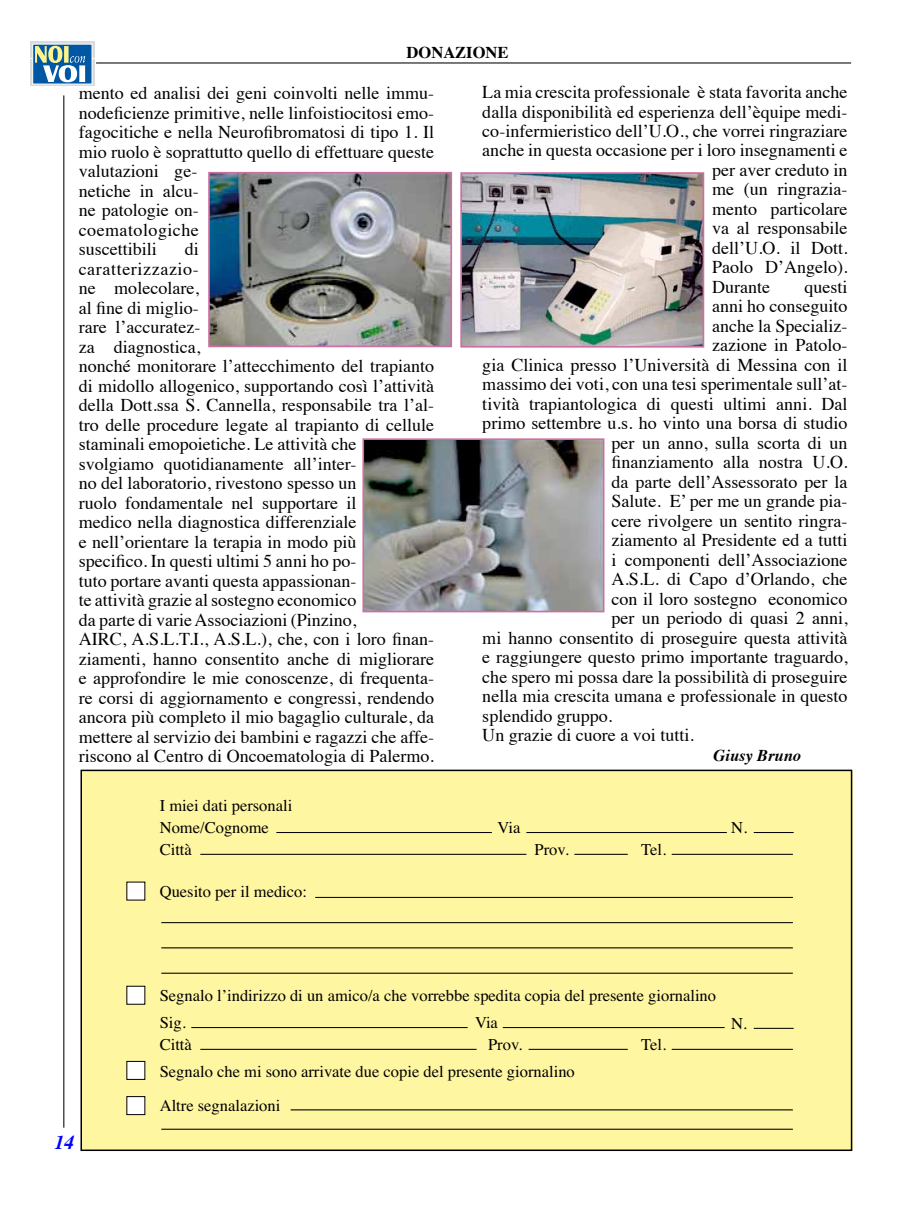
<style>
.page{position:relative;width:915px;height:1212px;background:#fff}
.page>*{position:absolute;margin:0;border:0;box-sizing:border-box;transform-origin:0 0}
.t1{font:italic 700 19.5px "Times";color:#00f}
.t2{font:18px/19.5px "Times";color:#000}
.t3{font:16.5px/27px "Times";color:#000}
.t4{font:italic 700 16.5px "Times";color:#000}
.t5{font:700 16.5px "Times";color:#000}
</style>
<div class="page">
<hr style="left:63px;top:95px;width:1px;height:1033px;background:#000">
<hr style="left:96px;top:62px;width:754px;height:1px;background:#000">
<svg style="left:30px;top:42px;width:64px;height:16px"></svg>
<div style="left:30px;top:60px;width:64px;height:26px;background:linear-gradient(to right,#e8ebee,#e8eaec)"></div>
<div style="left:33px;top:44px;width:59px;height:40px;background:#0057a3"></div>
<svg style="left:35px;top:46px;width:50px;height:36px"></svg>
<div style="left:83px;top:773px;width:766px;height:375px;background:#fff6a2"></div>
<div style="left:126px;top:1061px;width:19px;height:19px;background:#fff;border:1px solid #000"></div>
<div style="left:126px;top:882px;width:19px;height:18px;background:#fff"></div>
<hr style="left:315px;top:897px;width:477px;height:1px;background:#000">
<hr style="left:161px;top:922px;width:631px;height:1px;background:#000">
<hr style="left:161px;top:948px;width:631px;height:1px;background:#000">
<hr style="left:161px;top:973px;width:631px;height:1px;background:#000">
<div style="left:126px;top:1096px;width:19px;height:19px;background:#fff;border:1px solid #000"></div>
<hr style="left:290px;top:1110px;width:502px;height:1px;background:#000">
<hr style="left:161px;top:1129px;width:631px;height:1px;background:#000">
<div style="left:126px;top:986px;width:19px;height:18px;background:#fff"></div>
<hr style="left:191px;top:1027px;width:276px;height:1px;background:#000">
<hr style="left:200px;top:1049px;width:276px;height:1px;background:#000">
<hr style="left:528px;top:1049px;width:99px;height:1px;background:#000">
<hr style="left:671px;top:1049px;width:121px;height:1px;background:#000">
<hr style="left:502px;top:1027px;width:222px;height:1px;background:#000">
<hr style="left:276px;top:832px;width:215px;height:1px;background:#000">
<hr style="left:200px;top:854px;width:326px;height:1px;background:#000">
<hr style="left:574px;top:854px;width:53px;height:1px;background:#000">
<hr style="left:671px;top:854px;width:121px;height:1px;background:#000">
<hr style="left:526px;top:832px;width:200px;height:1px;background:#000">
<hr style="left:753px;top:832px;width:40px;height:1px;background:#000">
<hr style="left:753px;top:1028px;width:40px;height:1px;background:#000">
<div style="left:80px;top:770px;width:772px;height:381px;border:2px solid #000"></div>
<img style="left:211px;top:175px;width:238px;height:169px">
<div style="left:208px;top:172px;width:244px;height:175px;border:2px solid #cf6ea2"></div>
<img style="left:463px;top:175px;width:238px;height:170px">
<div style="left:460px;top:172px;width:244px;height:176px;border:2px solid #cf6ea2"></div>
<img style="left:365px;top:441px;width:236px;height:168px">
<div style="left:362px;top:438px;width:242px;height:174px;border:2px solid #cf6ea2"></div>
<p class="t5" style="left:406px;top:36px;width:103px">DONAZIONE</p>
<p class="t2" style="left:79px;top:82px;width:357px">mento ed analisi dei geni coinvolti nelle immu&shy;nodeficienze primitive, nelle linfoistiocitosi emo&shy;fagocitiche e nella Neurofibromatosi di tipo 1. Il mio ruolo è soprattutto quello di effettuare queste valutazioni ge-<br>netiche in alcu-<br>ne patologie on-<br>coematologiche<br>suscettibili</p>
<p class="t2" style="left:79px;top:238px;width:357px;text-indent:106px">di<br>caratterizzazio-<br>ne molecolare,<br>al fine di miglio-<br>rare l’accuratez-<br>za diagnostica,<br>nonché monitorare l’attecchimento del trapianto di midollo allogenico, supportando così l’attività della Dott.ssa S. Cannella, responsabile tra l’al&shy;tro delle procedure legate al trapianto di cellule staminali emopoietiche. Le attività che svolgiamo quotidianamente all’inter-<br>no del laboratorio, rivestono spesso un<br>ruolo fondamentale nel supportare il<br>medico nella diagnostica differenziale<br>e nell’orientare la terapia in modo più<br>specifico. In questi ultimi 5 anni ho po-<br>tuto portare avanti questa appassionan-<br>te attività grazie al sostegno economico<br>da parte di varie Associazioni (Pinzino,<br>AIRC, A.S.L.T.I., A.S.L.), che, con i loro finan&shy;ziamenti, hanno consentito anche di migliorare e approfondire le mie conoscenze, di frequenta&shy;re corsi di aggiornamento e congressi, rendendo ancora più completo il mio bagaglio culturale, da mettere al servizio dei bambini e ragazzi che affe&shy;riscono al Centro di Oncoematologia di Palermo.</p>
<p class="t3" style="left:160px;top:793px;width:134px;line-height:21.8px">I miei dati personali<br>Nome/Cognome</p>
<p class="t2" style="left:482px;top:81px;width:366px">La mia crescita professionale è stata favorita anche</p>
<p class="t2" style="left:482px;top:100px;width:366px">dalla disponibilità ed esperienza dell’èquipe medi-</p>
<p class="t2" style="left:482px;top:120px;width:366px">co-infermieristico dell’U.O., che vorrei ringraziare</p>
<p class="t2" style="left:482px;top:139px;width:366px">anche in questa occasione per i loro insegnamenti e</p>
<p class="t2" style="left:711px;top:159px;width:137px">per aver creduto in</p>
<p class="t2" style="left:711px;top:178px;width:137px">me (un ringrazia-</p>
<p class="t2" style="left:711px;top:198px;width:137px">mento particolare</p>
<p class="t2" style="left:711px;top:217px;width:137px">va al responsabile</p>
<p class="t2" style="left:711px;top:237px;width:137px">dell’U.O. il Dott.</p>
<p class="t2" style="left:711px;top:256px;width:137px">Paolo D’Angelo).</p>
<p class="t2" style="left:711px;top:276px;width:59px">Durante</p>
<p class="t2" style="left:804px;top:276px;width:45px">questi</p>
<p class="t2" style="left:711px;top:295px;width:137px">anni ho conseguito</p>
<p class="t2" style="left:711px;top:315px;width:137px">anche la Specializ-</p>
<p class="t2" style="left:711px;top:334px;width:137px">zazione in Patolo-</p>
<p class="t2" style="left:482px;top:354px;width:366px">gia Clinica presso l’Università di Messina con il</p>
<p class="t2" style="left:482px;top:373px;width:366px">massimo dei voti, con una tesi sperimentale sull’at-</p>
<p class="t2" style="left:482px;top:393px;width:366px">tività trapiantologica di questi ultimi anni. Dal</p>
<p class="t2" style="left:482px;top:412px;width:366px">primo settembre u.s. ho vinto una borsa di studio</p>
<p class="t2" style="left:611px;top:432px;width:237px">per un anno, sulla scorta di un</p>
<p class="t2" style="left:611px;top:451px;width:237px">finanziamento alla nostra U.O.</p>
<p class="t2" style="left:611px;top:471px;width:237px">da parte dell’Assessorato per la</p>
<p class="t2" style="left:611px;top:490px;width:237px">Salute. E’ per me un grande pia-</p>
<p class="t2" style="left:611px;top:510px;width:237px">cere rivolgere un sentito ringra-</p>
<p class="t2" style="left:611px;top:529px;width:237px">ziamento al Presidente ed a tutti</p>
<p class="t2" style="left:611px;top:549px;width:237px">i componenti dell’Associazione</p>
<p class="t2" style="left:611px;top:568px;width:237px">A.S.L. di Capo d’Orlando, che</p>
<p class="t2" style="left:611px;top:587px;width:237px">con il loro sostegno economico</p>
<p class="t2" style="left:611px;top:607px;width:237px">per un periodo di quasi 2 anni,</p>
<p class="t2" style="left:482px;top:626px;width:366px">mi hanno consentito di proseguire questa attività</p>
<p class="t2" style="left:482px;top:646px;width:366px">e raggiungere questo primo importante traguardo,</p>
<p class="t2" style="left:482px;top:665px;width:366px">che spero mi possa dare la possibilità di proseguire</p>
<p class="t2" style="left:482px;top:685px;width:366px">nella mia crescita umana e professionale in questo</p>
<p class="t2" style="left:482px;top:704px;width:131px">splendido gruppo.</p>
<p class="t2" style="left:482px;top:724px;width:213px">Un grazie di cuore a voi tutti.</p>
<p class="t4" style="left:713px;top:740px;width:89px">Giusy Bruno</p>
<p class="t3" style="left:497px;top:812px;width:24px">Via</p>
<p class="t3" style="left:730px;top:812px;width:18px">N.</p>
<p class="t3" style="left:160px;top:834px;width:34px">Città</p>
<p class="t3" style="left:534px;top:834px;width:36px">Prov.</p>
<p class="t3" style="left:641px;top:834px;width:26px">Tel.</p>
<p class="t1" style="left:55px;top:1124px;width:21px">14</p>
<p class="t3" style="left:160px;top:876px;width:149px">Quesito per il medico:</p>
<p class="t3" style="left:160px;top:980px;width:557px">Segnalo l’indirizzo di un amico/a che vorrebbe spedita copia del presente giornalino<br>Sig.</p>
<p class="t3" style="left:475px;top:1007px;width:24px">Via</p>
<p class="t3" style="left:160px;top:1029px;width:34px">Città</p>
<p class="t3" style="left:488px;top:1029px;width:36px">Prov.</p>
<p class="t3" style="left:641px;top:1029px;width:26px">Tel.</p>
<p class="t3" style="left:160px;top:1056px;width:416px">Segnalo che mi sono arrivate due copie del presente giornalino</p>
<p class="t3" style="left:160px;top:1091px;width:122px">Altre segnalazioni</p>
<p class="t3" style="left:730px;top:1008px;width:18px">N.</p>
</div>
